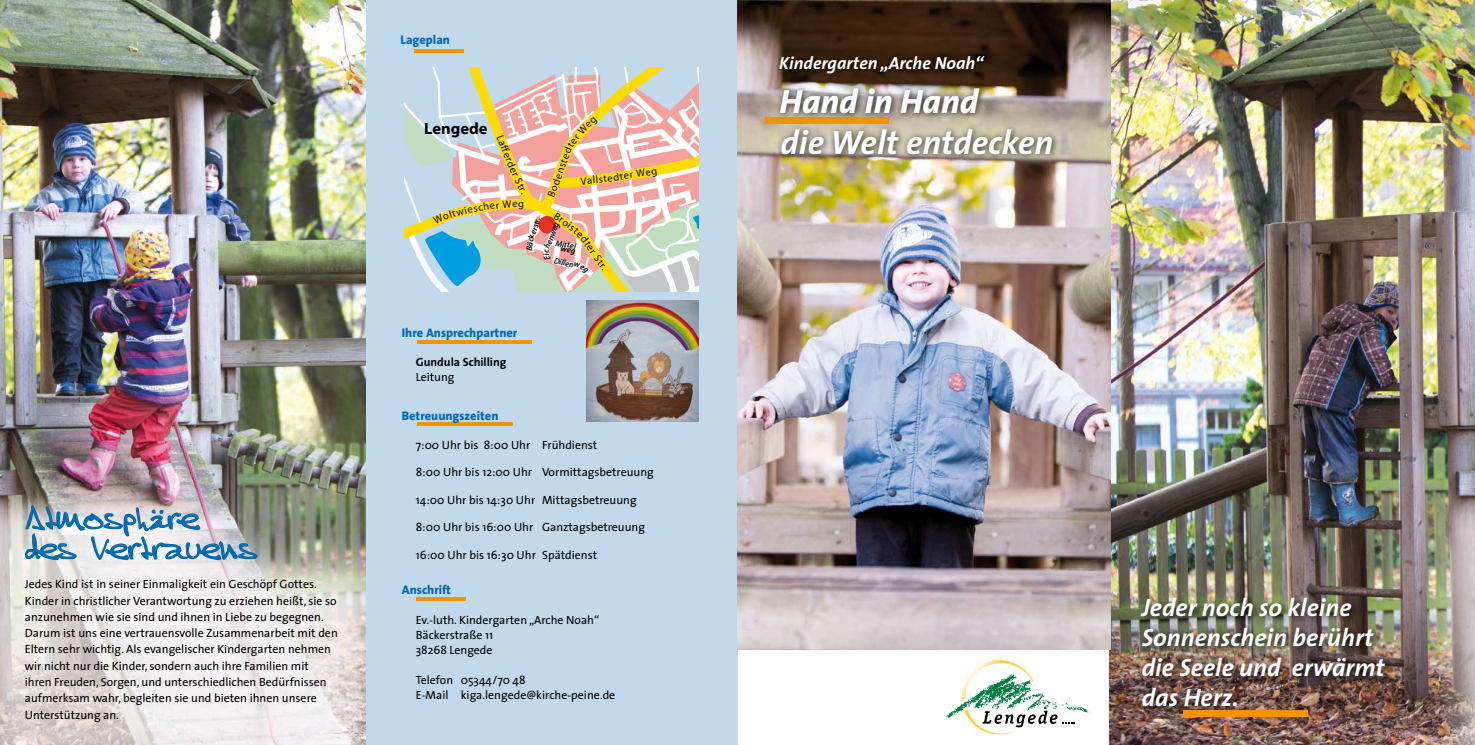
<style>
.page{position:relative;width:1475px;height:745px;background:#fff}
.page>*{position:absolute;margin:0;border:0;box-sizing:border-box;transform-origin:0 0}
.t1{font:italic 700 33.75px "The Sans";color:#fff}
.t2{font:italic 800 33.75px "The Sans";color:#fff}
.t3{font:italic 700 25px/30px "The Sans";color:#fdfdfd}
.t4{font:25px/30px "Steve";letter-spacing:.075em;color:#006ab2}
.t5{font:italic 700 17.5px "The Sans";color:#fff}
.t6{font:700 16.38px "Myriad Pro";color:#000}
.t7{font:800 12.5px "The Sans";color:#006ab2}
.t8{font:11.88px/16.2px "The Sans";color:#000}
.t9{font:700 11.88px "The Sans";color:#000}
.t10{font:10.5px "Myriad Pro";color:#000}
.t11{font:italic 600 8.38px "Myriad Pro";color:#000}
</style>
<div class="page">
<img style="left:1109px;top:0;width:365px;height:744px">
<div style="left:1136px;top:593px;width:309px;height:151px;background:#000;opacity:.75"></div>
<div style="left:365px;top:0;width:372px;height:744px;background:#c1d9ea"></div>
<img style="left:0;top:0;width:365px;height:744px">
<img style="left:737px;top:0;width:372px;height:648px">
<hr style="left:414px;top:49px;width:49px;height:3px;background:#f29400">
<div style="left:1182px;top:709px;width:124px;height:7px;background:#f29400"></div>
<div style="left:765px;top:117px;width:123px;height:7px;background:#f29400"></div>
<div style="left:774px;top:82px;width:342px;height:114px;background:#000;opacity:.75"></div>
<svg style="left:946px;top:660px;width:142px;height:73px"></svg>
<div style="left:773px;top:50px;width:294px;height:47px;background:#000;opacity:.75"></div>
<svg style="left:24px;top:504px;width:234px;height:60px;background:#b1c2d0"></svg>
<hr style="left:417px;top:340px;width:114px;height:3px;background:#f29400">
<hr style="left:416px;top:422px;width:96px;height:3px;background:#f29400">
<hr style="left:416px;top:597px;width:49px;height:3px;background:#f29400">
<img style="left:586px;top:300px;width:112px;height:121px">
<svg style="left:404px;top:68px;width:294px;height:223px"></svg>
<h2 class="t4" style="left:26px;top:503px;width:232px">Atmosphäre<br>des Vertrauens</h2>
<p class="t8" style="left:25px;top:575px;width:314px">Jedes Kind ist in seiner Einmaligkeit ein Geschöpf Gottes.<br>Kinder in christlicher Verantwortung zu erziehen heißt, sie so anzunehmen wie sie sind und ihnen in Liebe zu begegnen.<br>Darum ist uns eine vertrauensvolle Zusammenarbeit mit den Eltern sehr wichtig. Als evangelischer Kindergarten nehmen wir nicht nur die Kinder, sondern auch ihre Familien mit ihren Freuden, Sorgen, und unterschiedlichen Bedürfnissen aufmerksam wahr, begleiten sie und bieten ihnen unsere Unterstützung an.</p>
<p class="t7" style="left:400px;top:30px;width:51px">Lageplan</p>
<h3 class="t6" style="left:424px;top:118px;width:65px">Lengede</h3>
<p class="t11" style="left:524px;top:250px;width:18px;rotate:-81deg">Bäck</p>
<p class="t10" style="left:551px;top:176px;width:22px;rotate:-71deg">enst</p>
<p class="t10" style="left:586px;top:174px;width:17px;rotate:-7deg">alls</p>
<p class="t10" style="left:602px;top:172px;width:21px;rotate:-8deg">tedt</p>
<p class="t11" style="left:556px;top:237px;width:22px;rotate:9deg">Mittel</p>
<p class="t10" style="left:601px;top:252px;width:18px;rotate:54deg">Str.</p>
<p class="t7" style="left:402px;top:321px;width:117px">Ihre Ansprechpartner</p>
<p class="t9" style="left:415px;top:351px;width:92px">Gundula Schilling</p>
<p class="t8" style="left:415px;top:368px;width:40px">Leitung</p>
<p class="t7" style="left:402px;top:404px;width:98px">Betreuungszeiten</p>
<p class="t8" style="left:415px;top:436px;width:183px">7:00 Uhr bis 8:00 Uhr Frühdienst</p>
<p class="t8" style="left:415px;top:463px;width:239px">8:00 Uhr bis 12:00 Uhr Vormittagsbetreuung</p>
<p class="t8" style="left:415px;top:491px;width:222px">14:00 Uhr bis 14:30 Uhr Mittagsbetreuung</p>
<p class="t8" style="left:415px;top:518px;width:231px">8:00 Uhr bis 16:00 Uhr Ganztagsbetreuung</p>
<p class="t8" style="left:415px;top:546px;width:183px">16:00 Uhr bis 16:30 Uhr Spätdienst</p>
<h3 class="t6" style="left:397px;top:467px;width:69px">Barbecke</h3>
<p class="t7" style="left:402px;top:579px;width:51px">Anschrift</p>
<p class="t8" style="left:415px;top:611px;width:185px;line-height:15px">Ev.-luth. Kindergarten „Arche Noah“<br>Bäckerstraße 11<br>38268 Lengede</p>
<p class="t8" style="left:415px;top:671px;width:201px;line-height:15px">Telefon 05344/70 48<br>E-Mail kiga.lengede@kirche-peine.de</p>
<h3 class="t5" style="left:779px;top:49px;width:206px">Kindergarten „Arche Noah“</h3>
<h1 class="t2" style="left:779px;top:73px;width:200px">Hand in Hand</h1>
<h1 class="t1" style="left:780px;top:114px;width:274px">die Welt entdecken</h1>
<h2 class="t3" style="left:1141px;top:591px;width:244px">Jeder noch so kleine<br>Sonnenschein berührt die Seele und erwärmt das Herz.</h2>
</div>
